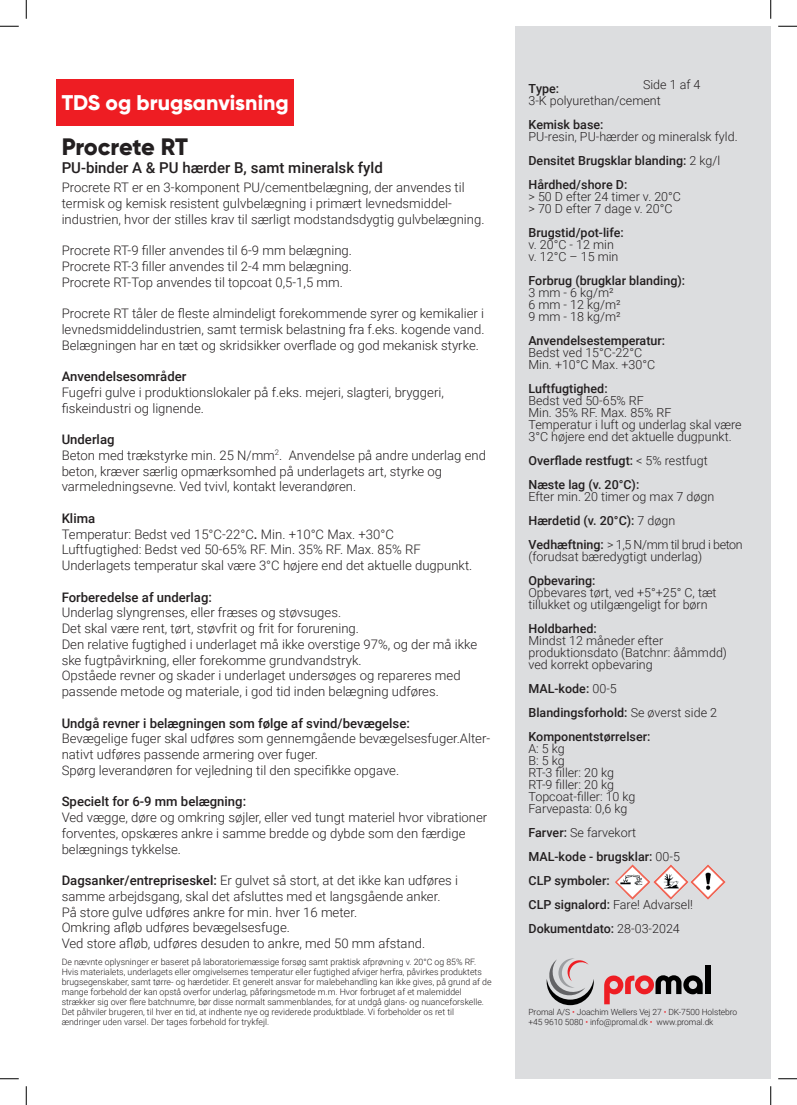
<style>
.page{position:relative;width:797px;height:1105px;background:#fff}
.page>*{position:absolute;margin:0;border:0;box-sizing:border-box;transform-origin:0 0}
.t1{font:800 23.75px "Gilroy";letter-spacing:-.015em;color:#231f20}
.t2{font:800 21.25px "Gilroy";color:#fff}
.t3{font:500 15px "Roboto";color:#231f20}
.t4{font:300 13.12px/15.8px "Roboto";color:#231f20}
.t5{font:500 13.12px "Roboto";color:#231f20}
.t6{font:300 12.5px/12px "Roboto";color:#231f20}
.t7{font:500 12.5px/24px "Roboto";color:#231f20}
.t8{font:300 8.75px/10px "Roboto";color:#231f20}
.t9{font:300 8.5px/10.5px "Roboto";letter-spacing:-.01em;color:#231f20}
.s1{font-weight:500}
.s2{font-weight:300}
.s3{color:#ee1d23}
</style>
<div class="page">
<div style="left:515px;top:26px;width:255px;height:1053px;background:#dcdddf"></div>
<div style="left:56px;top:79px;width:237px;height:46px;background:#ee1d23"></div>
<svg style="left:604px;top:975px;width:98px;height:29px"></svg>
<div style="left:705px;top:966px;width:5px;height:28px;background:#000"></div>
<svg style="left:546px;top:958px;width:48px;height:47px"></svg>
<img style="left:615px;top:864px;width:35px;height:36px">
<img style="left:653px;top:864px;width:35px;height:36px">
<img style="left:690px;top:864px;width:35px;height:36px">
<svg style="left:0;top:25px;width:19px;height:2px"></svg>
<svg style="left:778px;top:25px;width:19px;height:2px"></svg>
<svg style="left:0;top:1078px;width:19px;height:1px"></svg>
<svg style="left:778px;top:1078px;width:19px;height:1px"></svg>
<svg style="left:25px;top:0;width:2px;height:19px"></svg>
<svg style="left:25px;top:1086px;width:2px;height:19px"></svg>
<svg style="left:770px;top:0;width:1px;height:19px"></svg>
<svg style="left:770px;top:1086px;width:1px;height:19px"></svg>
<h2 class="t2" style="left:62px;top:90px;width:229px">TDS og brugsanvisning</h2>
<h1 class="t1" style="left:62px;top:132px;width:128px">Procrete RT</h1>
<p class="t3" style="left:62px;top:157px;width:322px">PU-binder A &amp; PU hærder B, samt mineralsk fyld</p>
<p class="t4" style="left:62px;top:179px;width:424px">Procrete RT er en 3-komponent PU/cementbelægning, der anvendes til termisk og kemisk resistent gulvbelægning i primært levnedsmiddel&shy;industrien, hvor der stilles krav til særligt modstandsdygtig gulvbelægning.</p>
<p class="t4" style="left:62px;top:242px;width:292px;text-align:justify">Procrete RT-9 filler anvendes til 6-9 mm belægning.<br>Procrete RT-3 filler anvendes til 2-4 mm belægning.<br>Procrete RT-Top anvendes til topcoat 0,5-1,5 mm.</p>
<p class="t4" style="left:62px;top:305px;width:424px;text-align:justify">Procrete RT tåler de fleste almindeligt forekommende syrer og kemikalier i levnedsmiddelindustrien, samt termisk belastning fra f.eks. kogende vand.<br>Belægningen har en tæt og skridsikker overflade og god mekanisk styrke.</p>
<p class="t5" style="left:62px;top:367px;width:126px">Anvendelsesområder</p>
<p class="t4" style="left:62px;top:384px;width:383px">Fugefri gulve i produktionslokaler på f.eks. mejeri, slagteri, bryggeri, fiskeindustri og lignende.</p>
<p class="t4" style="left:62px;top:431px;width:426px"><span class="s1">Underlag<br></span>Beton med trækstyrke min. 25 N/mm<sup>2</sup>. Anvendelse på andre underlag end beton, kræver særlig opmærksomhed på underlagets art, styrke og varmeledningsevne. Ved tvivl, kontakt leverandøren.</p>
<p class="t4" style="left:62px;top:510px;width:412px"><span class="s1">Klima<br></span>Temperatur: Bedst ved 15°C-22°C<span class="s1">.</span> Min. +10°C Max. +30°C Luftfugtighed: Bedst ved 50-65% RF. Min. 35% RF. Max. 85% RF Underlagets temperatur skal være 3°C højere end det aktuelle dugpunkt.</p>
<p class="t5" style="left:62px;top:588px;width:152px">Forberedelse af underlag:</p>
<p class="t4" style="left:62px;top:604px;width:417px">Underlag slyngrenses, eller fræses og støvsuges.<br>Det skal være rent, tørt, støvfrit og frit for forurening.<br>Den relative fugtighed i underlaget må ikke overstige 97%, og der må ikke ske fugtpåvirkning, eller forekomme grundvandstryk.<br>Opståede revner og skader i underlaget undersøges og repareres med passende metode og materiale, i god tid inden belægning udføres.</p>
<p class="t5" style="left:62px;top:714px;width:350px">Undgå revner i belægningen som følge af svind/bevægelse:</p>
<p class="t4" style="left:62px;top:730px;width:430px">Bevægelige fuger skal udføres som gennemgående bevægelsesfuger.Alter&shy;nativt udføres passende armering over fuger.<br>Spørg leverandøren for vejledning til den specifikke opgave.</p>
<p class="t5" style="left:62px;top:792px;width:186px">Specielt for 6-9 mm belægning:</p>
<p class="t4" style="left:62px;top:809px;width:427px">Ved vægge, døre og omkring søjler, eller ved tungt materiel hvor vibrationer forventes, opskæres ankre i samme bredde og dybde som den færdige belægnings tykkelse.</p>
<p class="t4" style="left:62px;top:872px;width:398px"><span class="s1">Dagsanker/entrepriseskel:</span> Er gulvet så stort, at det ikke kan udføres i samme arbejdsgang, skal det afsluttes med et langsgående anker.<br>På store gulve udføres ankre for min. hver 16 meter.<br>Omkring afløb udføres bevægelsesfuge.<br>Ved store afløb, udføres desuden to ankre, med 50 mm afstand.</p>
<p class="t8" style="left:62px;top:956px;width:431px">De nævnte oplysninger er baseret på laboratoriemæssige forsøg samt praktisk afprøvning v. 20°C og 85% RF.<br>Hvis materialets, underlagets eller omgivelsernes temperatur eller fugtighed afviger herfra, påvirkes produktets brugsegenskaber, samt tørre- og hærdetider. Et generelt ansvar for malebehandling kan ikke gives, på grund af de mange forbehold der kan opstå overfor underlag, påføringsmetode m.m. Hvor forbruget af et malemiddel strækker sig over flere batchnumre, bør disse normalt sammenblandes, for at undgå glans- og nuanceforskelle.<br>Det påhviler brugeren, til hver en tid, at indhente nye og reviderede produktblade. Vi forbeholder os ret til ændringer uden varsel. Der tages forbehold for trykfejl.</p>
<p class="t6" style="left:643px;top:78px;width:59px">Side 1 af 4</p>
<p class="t7" style="left:528px;top:76px;width:32px">Type:</p>
<p class="t6" style="left:528px;top:94px;width:134px">3-K polyurethan/cement</p>
<p class="t7" style="left:528px;top:112px;width:77px">Kemisk base:</p>
<p class="t7" style="left:528px;top:124px;width:211px"><span class="s2">PU-resin, PU-hærder og mineralsk fyld.<br></span>Densitet Brugsklar blanding: <span class="s2">2 kg/l<br></span>Hårdhed/shore D:</p>
<p class="t6" style="left:528px;top:190px;width:154px">&gt; 50 D efter 24 timer v. 20°C &gt; 70 D efter 7 dage v. 20°C</p>
<p class="t7" style="left:528px;top:220px;width:97px">Brugstid/pot-life:</p>
<p class="t6" style="left:528px;top:238px;width:91px">v. 20°C - 12 min v. 12°C – 15 min</p>
<p class="t7" style="left:528px;top:268px;width:158px">Forbrug (brugklar blanding):</p>
<p class="t6" style="left:528px;top:286px;width:94px">3 mm - 6 kg/m²<br>6 mm - 12 kg/m²<br>9 mm - 18 kg/m²</p>
<p class="t7" style="left:528px;top:328px;width:138px">Anvendelsestemperatur:</p>
<p class="t6" style="left:528px;top:346px;width:128px">Bedst ved 15°C-22°C<br>Min. +10°C Max. +30°C</p>
<p class="t7" style="left:528px;top:376px;width:81px">Luftfugtighed:</p>
<p class="t6" style="left:528px;top:394px;width:215px">Bedst ved 50-65% RF<br>Min. 35% RF. Max. 85% RF<br>Temperatur i luft og underlag skal være<br>3°C højere end det aktuelle dugpunkt.</p>
<p class="t7" style="left:528px;top:448px;width:181px">Overflade restfugt: <span class="s2">&lt; 5% restfugt<br></span>Næste lag (v. 20°C):</p>
<p class="t6" style="left:528px;top:484px;width:216px;line-height:24px">Efter min. 20 timer og max 7 døgn<br><span class="s1">Hærdetid (v. 20°C):</span> 7 døgn<br><span class="s1">Vedhæftning:</span> &gt; 1,5 N/mm til brud i beton</p>
<p class="t6" style="left:528px;top:550px;width:175px">(forudsat bæredygtigt underlag)</p>
<p class="t7" style="left:528px;top:568px;width:69px">Opbevaring:</p>
<p class="t6" style="left:528px;top:586px;width:190px">Opbevares tørt, ved +5°+25° C, tæt tillukket og utilgængeligt for børn</p>
<p class="t7" style="left:528px;top:616px;width:70px">Holdbarhed:</p>
<p class="t6" style="left:528px;top:634px;width:200px">Mindst 12 måneder efter produktionsdato (Batchnr: ååmmdd) ved korrekt opbevaring</p>
<p class="t7" style="left:528px;top:676px;width:190px">MAL-kode: <span class="s2">00-5<br></span>Blandingsforhold: <span class="s2">Se øverst side 2<br></span>Komponentstørrelser:</p>
<p class="t6" style="left:528px;top:742px;width:108px">A: 5 kg<br>B: 5 kg<br>RT-3 filler: 20 kg<br>RT-9 filler: 20 kg<br>Topcoat-filler: 10 kg<br>Farvepasta: 0,6 kg</p>
<p class="t7" style="left:528px;top:820px;width:166px">Farver: <span class="s2">Se farvekort<br></span>MAL-kode - brugsklar: <span class="s2">00-5<br></span>CLP symboler:<br>CLP signalord: <span class="s2">Fare! Advarsel!<br></span>Dokumentdato: <span class="s2">28-03-2024</span></p>
<p class="t9" style="left:528px;top:1006px;width:210px">Promal A/S <span class="s3">•</span> Joachim Wellers Vej 27 <span class="s3">•</span> DK-7500 Holstebro +45 9610 5080 <span class="s3">•</span> info@promal.dk <span class="s3">•</span> www.promal.dk</p>
</div>
